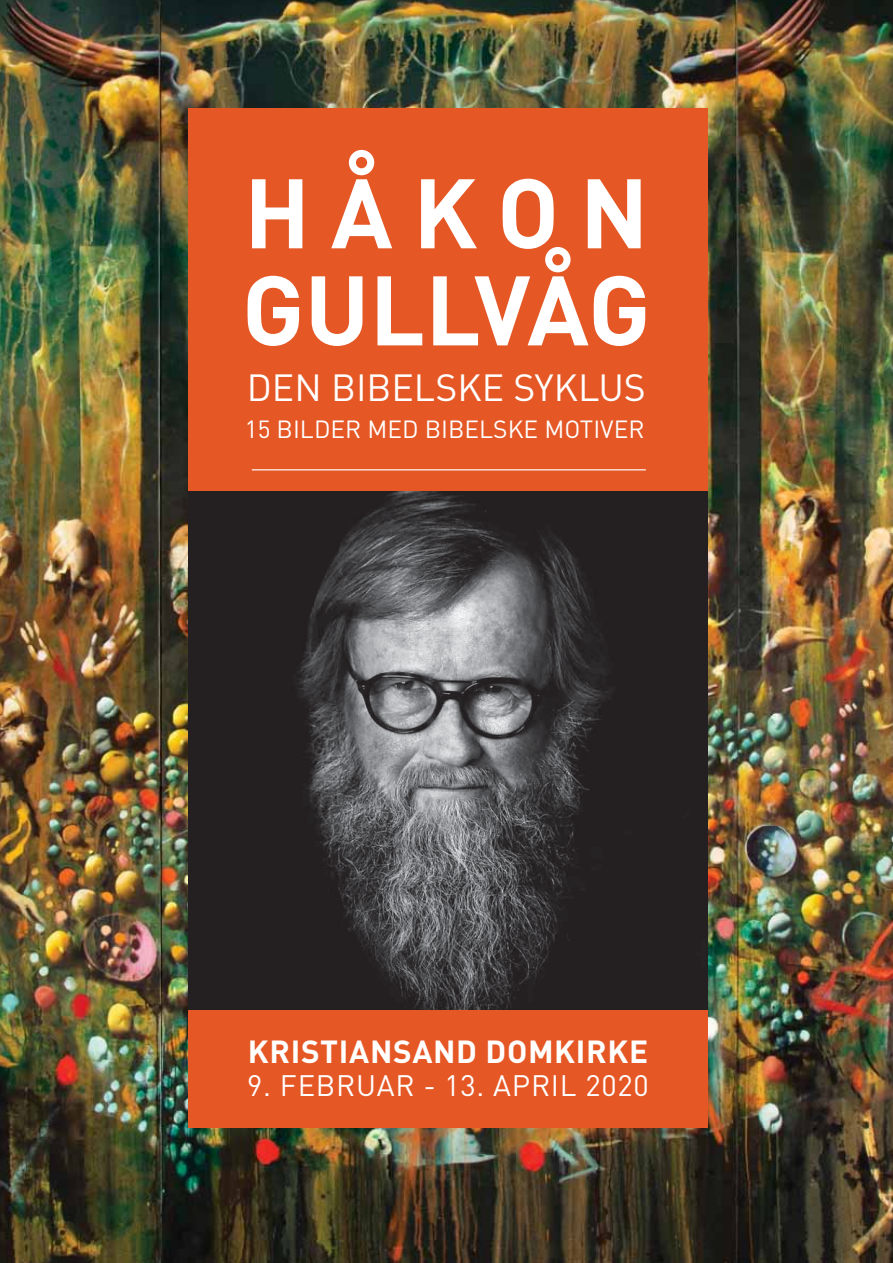
<style>
.page{position:relative;width:893px;height:1263px;background:#fff}
.page>*{position:absolute;margin:0;border:0;box-sizing:border-box;transform-origin:0 0}
.t1{font:700 96.9px/97.1px "DIN";color:#fff}
.t2{font:37.35px "DIN";color:#fff}
.t3{font:700 31.5px "DIN";letter-spacing:.02em;color:#fff}
.t4{font:29.25px "DIN";letter-spacing:.025em;color:#fff}
.t5{font:24.6px "DIN";color:#fff}
</style>
<div class="page">
<img style="left:0;top:0;width:893px;height:1263px">
<div style="left:188px;top:108px;width:520px;height:383px;background:#e55725"></div>
<div style="left:188px;top:1010px;width:520px;height:118px;background:#e55725"></div>
<hr style="left:252px;top:469px;width:394px;height:1px;background:#fff">
<img style="left:188px;top:491px;width:520px;height:519px">
<h1 class="t1" style="left:242px;top:177px;width:410px">HÅKON<br>GULLVÅG</h1>
<h2 class="t2" style="left:247px;top:375px;width:401px">DEN BIBELSKE SYKLUS</h2>
<p class="t5" style="left:245px;top:420px;width:401px">15 BILDER MED BIBELSKE MOTIVER</p>
<p class="t3" style="left:248px;top:1040px;width:402px">KRISTIANSAND DOMKIRKE</p>
<p class="t4" style="left:247px;top:1075px;width:403px">9. FEBRUAR - 13. APRIL 2020</p>
</div>
